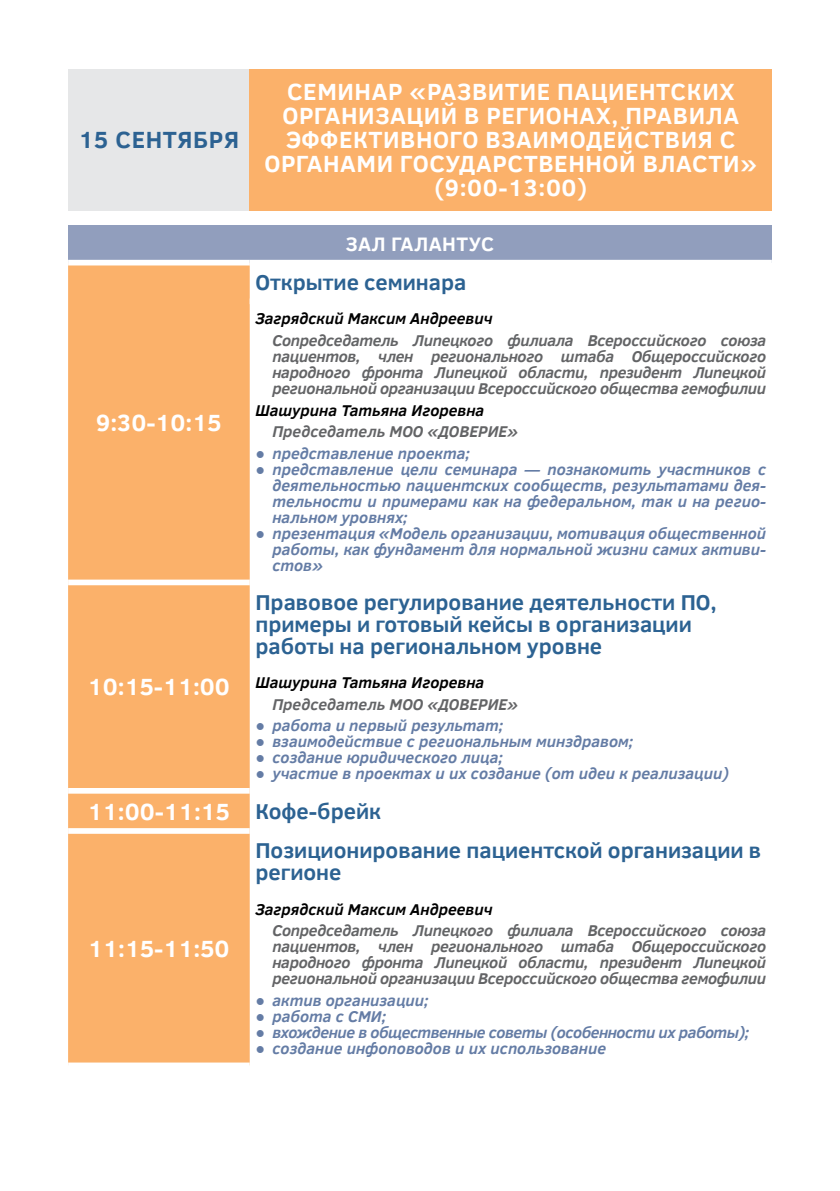
<style>
.page{position:relative;width:840px;height:1191px;background:#fff}
.page>*{position:absolute;margin:0;border:0;box-sizing:border-box;transform-origin:0 0}
.t1{font:700 24px/24px "Clear Sans";letter-spacing:.025em;color:#fff;text-align:center}
.t2{font:700 24px "Clear Sans";letter-spacing:.025em;color:#2c6292}
.t3{font:700 22px/22px "Clear Sans";color:#2c6292}
.t4{font:700 20px "Clear Sans";letter-spacing:.025em;color:#fff}
.t5{font:italic 700 16px/16px "Clear Sans";color:#647ca5;text-align:justify}
.t6{font:italic 700 16px/16px "Clear Sans";letter-spacing:-.02em;color:#636466;text-align:justify}
.t7{font:italic 700 16px "Clear Sans";color:#000}
.t8{font:italic 700 16px "Clear Sans";letter-spacing:-.03em;color:#647ca5}
.t9{font:italic 700 16px "Clear Sans";color:#636466}
.s1{font-weight:400;font-style:normal}
.s2{font-size:22px;color:#2c6292}
</style>
<div class="page">
<div style="left:68px;top:69px;width:181px;height:141px;background:#e6e7e8"></div>
<div style="left:249px;top:69px;width:522px;height:141px;background:#fbb16a"></div>
<div style="left:68px;top:225px;width:703px;height:38px;background:#919ebd"></div>
<div style="left:68px;top:265px;width:181px;height:797px;background:#fbb16a"></div>
<div style="left:68px;top:788px;width:181px;height:5px;background:#fff"></div>
<div style="left:68px;top:828px;width:181px;height:5px;background:#fff"></div>
<div style="left:68px;top:260px;width:181px;height:5px;background:#fff"></div>
<div style="left:249px;top:260px;width:522px;height:5px;background:#fff"></div>
<div style="left:68px;top:579px;width:181px;height:6px;background:#fff"></div>
<h1 class="t2" style="left:79px;top:122px;width:162px">15 СЕНТЯБРЯ</h1>
<h1 class="t1" style="left:96px;top:410px;width:127px">9:30-10:15</h1>
<h1 class="t1" style="left:264px;top:79px;width:494px">СЕМИНАР «РАЗВИТИЕ ПАЦИЕНТСКИХ<br>ОРГАНИЗАЦИЙ В РЕГИОНАХ, ПРАВИЛА<br>ЭФФЕКТИВНОГО ВЗАИМОДЕЙСТВИЯ С<br>ОРГАНАМИ ГОСУДАРСТВЕННОЙ ВЛАСТИ» (9:00-13:00)</h1>
<p class="t4" style="left:345px;top:230px;width:150px">ЗАЛ ГАЛАНТУС</p>
<h2 class="t3" style="left:255px;top:270px;width:212px">Открытие семинара</h2>
<p class="t7" style="left:255px;top:307px;width:239px">Загрядский Максим Андреевич</p>
<p class="t6" style="left:272px;top:332px;width:495px">Сопредседатель Липецкого филиала Всероссийского союза пациентов, член регионального штаба Общероссийского народного фронта Липецкой области, президент Липецкой региональной организации Всероссийского общества гемофилии</p>
<p class="t7" style="left:255px;top:398px;width:230px">Шашурина Татьяна Игоревна</p>
<p class="t9" style="left:272px;top:420px;width:247px">Председатель МОО «ДОВЕРИЕ»</p>
<p class="t5" style="left:255px;top:445px;width:216px"><span class="s1">●</span> представление проекта;</p>
<p class="t5" style="left:272px;top:461px;width:495px;text-indent:-17px"><span class="s1">●</span> представление цели семинара — познакомить участников с деятельностью пациентских сообществ, результатами дея&shy;тельности и примерами как на федеральном, так и на регио&shy;нальном уровнях;</p>
<p class="t5" style="left:272px;top:525px;width:495px;text-indent:-17px"><span class="s1">●</span> презентация «Модель организации, мотивация общественной работы, как фундамент для нормальной жизни самих активи&shy;стов»</p>
<h2 class="t3" style="left:255px;top:590px;width:462px">Правовое регулирование деятельности ПО, примеры и готовый кейсы в организации работы на региональном уровне</h2>
<p class="t7" style="left:255px;top:671px;width:230px">Шашурина Татьяна Игоревна</p>
<p class="t9" style="left:272px;top:692px;width:247px">Председатель МОО «ДОВЕРИЕ»</p>
<p class="t5" style="left:255px;top:717px;width:249px"><span class="s1">●</span> работа и первый результат;</p>
<p class="t5" style="left:255px;top:733px;width:379px"><span class="s1">●</span> взаимодействие с региональным минздравом;</p>
<p class="t5" style="left:255px;top:749px;width:249px"><span class="s1">●</span> создание юридического лица;</p>
<p class="t5" style="left:255px;top:765px;width:474px"><span class="s1">●</span> участие в проектах и их создание (от идеи к реализации)</p>
<h1 class="t1" style="left:88px;top:798px;width:294px">11:00-11:15 <span class="s2">Кофе-брейк</span></h1>
<h1 class="t1" style="left:88px;top:674px;width:144px">10:15-11:00</h1>
<h1 class="t1" style="left:88px;top:935px;width:143px">11:15-11:50</h1>
<h2 class="t3" style="left:255px;top:839px;width:507px">Позиционирование пациентской организации в регионе</h2>
<p class="t7" style="left:255px;top:897px;width:239px">Загрядский Максим Андреевич</p>
<p class="t6" style="left:272px;top:922px;width:495px">Сопредседатель Липецкого филиала Всероссийского союза пациентов, член регионального штаба Общероссийского народного фронта Липецкой области, президент Липецкой региональной организации Всероссийского общества гемофилии</p>
<p class="t5" style="left:255px;top:991px;width:175px"><span class="s1">●</span> актив организации;</p>
<p class="t5" style="left:255px;top:1007px;width:132px"><span class="s1">●</span> работа с СМИ;</p>
<p class="t8" style="left:255px;top:1020px;width:495px"><span class="s1">●</span> вхождение в общественные советы (особенности их работы);</p>
<p class="t5" style="left:255px;top:1039px;width:352px"><span class="s1">●</span> создание инфоповодов и их использование</p>
</div>
